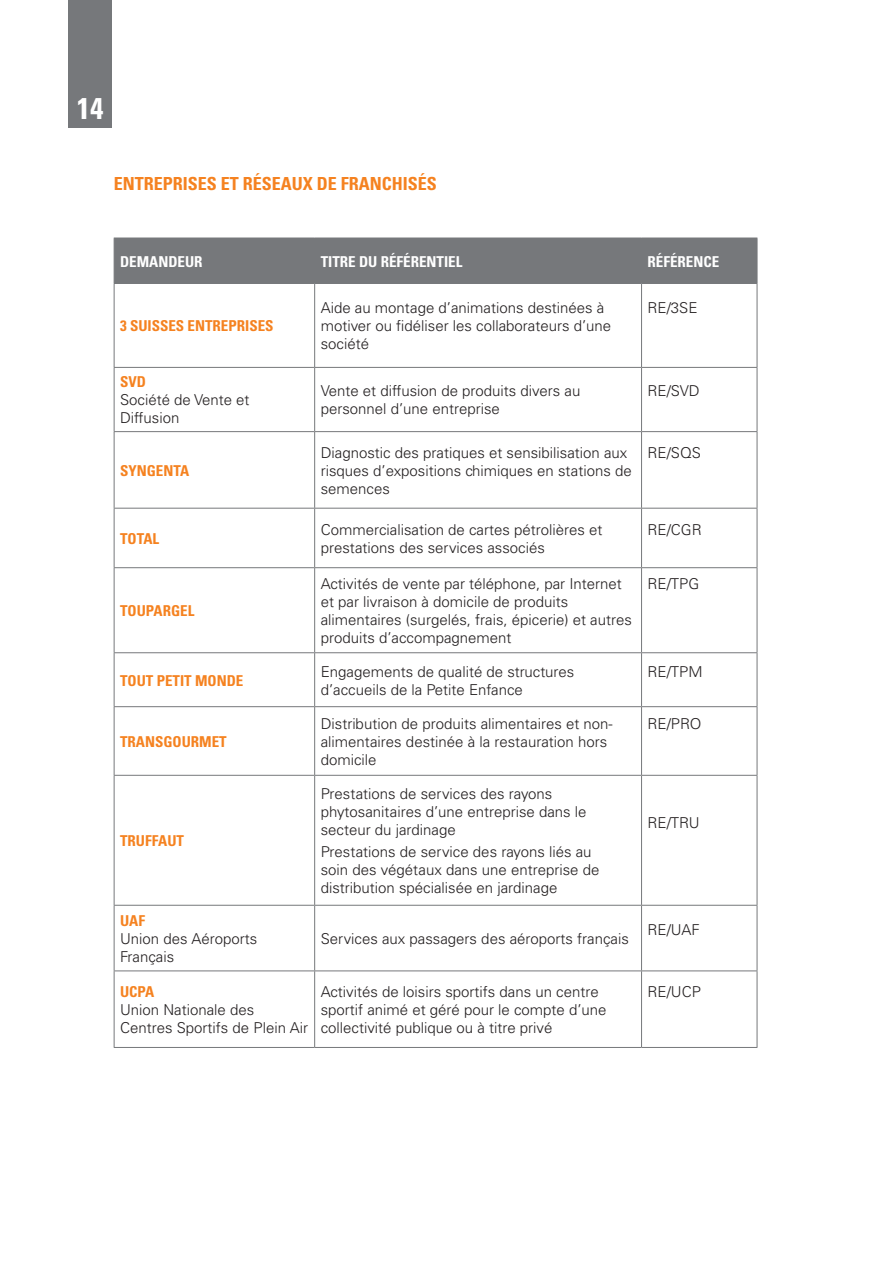
<style>
.page{position:relative;width:893px;height:1263px;background:#fff}
.page>*{position:absolute;margin:0;border:0;box-sizing:border-box;transform-origin:0 0}
.t1{font:700 condensed 30px "Univers";color:#fff}
.t2{font:700 condensed 18px "Univers";color:#f58220}
.t3{font:300 15px/18px "Univers";color:#231f20}
.t4{font:700 condensed 15px "Univers";color:#f58220}
.t5{font:700 condensed 15px "Univers";color:#fff}
</style>
<div class="page">
<div style="left:68px;top:0;width:44px;height:128px;background:#76787b"></div>
<div style="left:115px;top:239px;width:642px;height:44px;background:#76787b"></div>
<hr style="left:314px;top:238px;width:1px;height:45px;background:#76787b">
<hr style="left:641px;top:238px;width:1px;height:45px;background:#76787b">
<hr style="left:114px;top:238px;width:201px;height:1px;background:#76787b">
<hr style="left:114px;top:238px;width:1px;height:45px;background:#76787b">
<hr style="left:315px;top:238px;width:326px;height:1px;background:#76787b">
<hr style="left:641px;top:238px;width:116px;height:1px;background:#76787b">
<hr style="left:757px;top:238px;width:1px;height:45px;background:#76787b">
<hr style="left:114px;top:283px;width:201px;height:1px;background:#76787b">
<hr style="left:314px;top:284px;width:1px;height:83px;background:#76787b">
<hr style="left:314px;top:368px;width:1px;height:63px;background:#76787b">
<hr style="left:314px;top:432px;width:1px;height:76px;background:#76787b">
<hr style="left:314px;top:508px;width:1px;height:59px;background:#76787b">
<hr style="left:314px;top:568px;width:1px;height:84px;background:#76787b">
<hr style="left:314px;top:653px;width:1px;height:53px;background:#76787b">
<hr style="left:314px;top:707px;width:1px;height:68px;background:#76787b">
<hr style="left:314px;top:776px;width:1px;height:129px;background:#76787b">
<hr style="left:314px;top:906px;width:1px;height:64px;background:#76787b">
<hr style="left:314px;top:971px;width:1px;height:76px;background:#76787b">
<hr style="left:641px;top:284px;width:1px;height:83px;background:#76787b">
<hr style="left:641px;top:368px;width:1px;height:63px;background:#76787b">
<hr style="left:641px;top:432px;width:1px;height:76px;background:#76787b">
<hr style="left:641px;top:508px;width:1px;height:59px;background:#76787b">
<hr style="left:641px;top:568px;width:1px;height:84px;background:#76787b">
<hr style="left:641px;top:653px;width:1px;height:53px;background:#76787b">
<hr style="left:641px;top:707px;width:1px;height:68px;background:#76787b">
<hr style="left:641px;top:776px;width:1px;height:129px;background:#76787b">
<hr style="left:641px;top:906px;width:1px;height:64px;background:#76787b">
<hr style="left:641px;top:971px;width:1px;height:76px;background:#76787b">
<hr style="left:114px;top:706px;width:201px;height:1px;background:#76787b">
<hr style="left:114px;top:707px;width:1px;height:68px;background:#76787b">
<hr style="left:315px;top:706px;width:326px;height:1px;background:#76787b">
<hr style="left:641px;top:706px;width:116px;height:1px;background:#76787b">
<hr style="left:757px;top:707px;width:1px;height:68px;background:#76787b">
<hr style="left:114px;top:284px;width:1px;height:83px;background:#76787b">
<hr style="left:757px;top:284px;width:1px;height:83px;background:#76787b">
<hr style="left:114px;top:368px;width:1px;height:63px;background:#76787b">
<hr style="left:757px;top:368px;width:1px;height:63px;background:#76787b">
<hr style="left:114px;top:432px;width:1px;height:76px;background:#76787b">
<hr style="left:757px;top:432px;width:1px;height:76px;background:#76787b">
<hr style="left:114px;top:905px;width:201px;height:1px;background:#76787b">
<hr style="left:114px;top:906px;width:1px;height:64px;background:#76787b">
<hr style="left:315px;top:905px;width:326px;height:1px;background:#76787b">
<hr style="left:641px;top:905px;width:116px;height:1px;background:#76787b">
<hr style="left:757px;top:906px;width:1px;height:64px;background:#76787b">
<hr style="left:114px;top:970px;width:201px;height:1px;background:#76787b">
<hr style="left:114px;top:971px;width:1px;height:76px;background:#76787b">
<hr style="left:315px;top:970px;width:326px;height:1px;background:#76787b">
<hr style="left:641px;top:970px;width:116px;height:1px;background:#76787b">
<hr style="left:757px;top:971px;width:1px;height:76px;background:#76787b">
<hr style="left:315px;top:283px;width:326px;height:1px;background:#76787b">
<hr style="left:114px;top:775px;width:201px;height:1px;background:#76787b">
<hr style="left:114px;top:776px;width:1px;height:129px;background:#76787b">
<hr style="left:315px;top:775px;width:326px;height:1px;background:#76787b">
<hr style="left:641px;top:775px;width:116px;height:1px;background:#76787b">
<hr style="left:757px;top:776px;width:1px;height:129px;background:#76787b">
<hr style="left:114px;top:367px;width:201px;height:1px;background:#76787b">
<hr style="left:315px;top:367px;width:326px;height:1px;background:#76787b">
<hr style="left:641px;top:367px;width:116px;height:1px;background:#76787b">
<hr style="left:114px;top:508px;width:201px;height:1px;background:#76787b">
<hr style="left:315px;top:508px;width:326px;height:1px;background:#76787b">
<hr style="left:641px;top:508px;width:116px;height:1px;background:#76787b">
<hr style="left:114px;top:567px;width:201px;height:1px;background:#76787b">
<hr style="left:315px;top:567px;width:326px;height:1px;background:#76787b">
<hr style="left:641px;top:567px;width:116px;height:1px;background:#76787b">
<hr style="left:114px;top:652px;width:201px;height:1px;background:#76787b">
<hr style="left:315px;top:652px;width:326px;height:1px;background:#76787b">
<hr style="left:641px;top:652px;width:116px;height:1px;background:#76787b">
<hr style="left:641px;top:283px;width:116px;height:1px;background:#76787b">
<hr style="left:114px;top:431px;width:201px;height:1px;background:#76787b">
<hr style="left:315px;top:431px;width:326px;height:1px;background:#76787b">
<hr style="left:641px;top:431px;width:116px;height:1px;background:#76787b">
<hr style="left:114px;top:508px;width:1px;height:59px;background:#76787b">
<hr style="left:114px;top:568px;width:1px;height:84px;background:#76787b">
<hr style="left:757px;top:508px;width:1px;height:59px;background:#76787b">
<hr style="left:757px;top:568px;width:1px;height:84px;background:#76787b">
<hr style="left:114px;top:653px;width:1px;height:53px;background:#76787b">
<hr style="left:757px;top:653px;width:1px;height:53px;background:#76787b">
<hr style="left:114px;top:1047px;width:201px;height:1px;background:#76787b">
<hr style="left:315px;top:1047px;width:326px;height:1px;background:#76787b">
<hr style="left:641px;top:1047px;width:116px;height:1px;background:#76787b">
<h1 class="t1" style="left:77px;top:90px;width:28px">14</h1>
<p class="t2" style="left:114px;top:173px;width:325px">ENTREPRISES ET RÉSEAUX DE FRANCHISÉS</p>
<p class="t5" style="left:120px;top:252px;width:84px">DEMANDEUR</p>
<p class="t5" style="left:321px;top:252px;width:143px">TITRE DU RÉFÉRENTIEL</p>
<p class="t5" style="left:648px;top:252px;width:73px">RÉFÉRENCE</p>
<p class="t4" style="left:120px;top:317px;width:19px">3 SUISSES</p>
<p class="t4" style="left:188px;top:317px;width:9px">ENTREPRISES</p>
<p class="t3" style="left:321px;top:299px;width:292px">Aide au montage d’animations destinées à motiver ou fidéliser les collaborateurs d’une société</p>
<p class="t3" style="left:648px;top:299px;width:52px">RE/3SE</p>
<p class="t4" style="left:120px;top:373px;width:26px">SVD</p>
<p class="t3" style="left:120px;top:391px;width:131px">Société de Vente et<br>Diffusion</p>
<p class="t3" style="left:321px;top:382px;width:261px">Vente et diffusion de produits divers au personnel d’une entreprise</p>
<p class="t3" style="left:648px;top:382px;width:54px">RE/SVD</p>
<p class="t4" style="left:120px;top:461px;width:45px">SYNGENTA</p>
<p class="t3" style="left:321px;top:443px;width:313px">Diagnostic des pratiques et sensibilisation aux risques d’expositions chimiques en stations de semences</p>
<p class="t3" style="left:648px;top:443px;width:55px">RE/SQS</p>
<p class="t4" style="left:120px;top:529px;width:9px">TOTAL</p>
<p class="t3" style="left:321px;top:521px;width:283px">Commercialisation de cartes pétrolières et prestations des services associés</p>
<p class="t3" style="left:648px;top:521px;width:56px">RE/CGR</p>
<p class="t4" style="left:120px;top:602px;width:76px">TOUPARGEL</p>
<p class="t3" style="left:321px;top:575px;width:313px">Activités de vente par téléphone, par Internet et par livraison à domicile de produits alimentaires (surgelés, frais, épicerie) et autres produits d’accompagnement</p>
<p class="t3" style="left:648px;top:575px;width:53px">RE/TPG</p>
<p class="t4" style="left:120px;top:671px;width:10px">TOUT</p>
<p class="t4" style="left:157px;top:671px;width:8px">PETIT</p>
<p class="t4" style="left:195px;top:671px;width:11px">MONDE</p>
<p class="t3" style="left:321px;top:662px;width:255px">Engagements de qualité de structures d’accueils de la Petite Enfance</p>
<p class="t3" style="left:648px;top:662px;width:57px">RE/TPM</p>
<p class="t4" style="left:120px;top:732px;width:108px">TRANSGOURMET</p>
<p class="t4" style="left:120px;top:832px;width:9px">TRUFFAUT</p>
<p class="t3" style="left:321px;top:715px;width:294px">Distribution de produits alimentaires et non&shy;alimentaires destinée à la restauration hors domicile</p>
<p class="t3" style="left:648px;top:715px;width:55px">RE/PRO</p>
<p class="t3" style="left:321px;top:785px;width:267px">Prestations de services des rayons phytosanitaires d’une entreprise dans le secteur du jardinage</p>
<p class="t3" style="left:321px;top:843px;width:280px">Prestations de service des rayons liés au soin des végétaux dans une entreprise de distribution spécialisée en jardinage</p>
<p class="t3" style="left:648px;top:814px;width:54px">RE/TRU</p>
<p class="t4" style="left:120px;top:911px;width:9px">UAF</p>
<p class="t3" style="left:120px;top:930px;width:139px">Union des Aéroports<br>Français</p>
<p class="t3" style="left:321px;top:930px;width:310px">Services aux passagers des aéroports français</p>
<p class="t3" style="left:648px;top:921px;width:54px">RE/UAF</p>
<p class="t4" style="left:120px;top:982px;width:10px">UCPA</p>
<p class="t3" style="left:120px;top:1001px;width:189px">Union Nationale des<br>Centres Sportifs de Plein Air</p>
<p class="t3" style="left:321px;top:983px;width:287px">Activités de loisirs sportifs dans un centre sportif animé et géré pour le compte d’une collectivité publique ou à titre privé</p>
<p class="t3" style="left:648px;top:983px;width:55px">RE/UCP</p>
</div>
